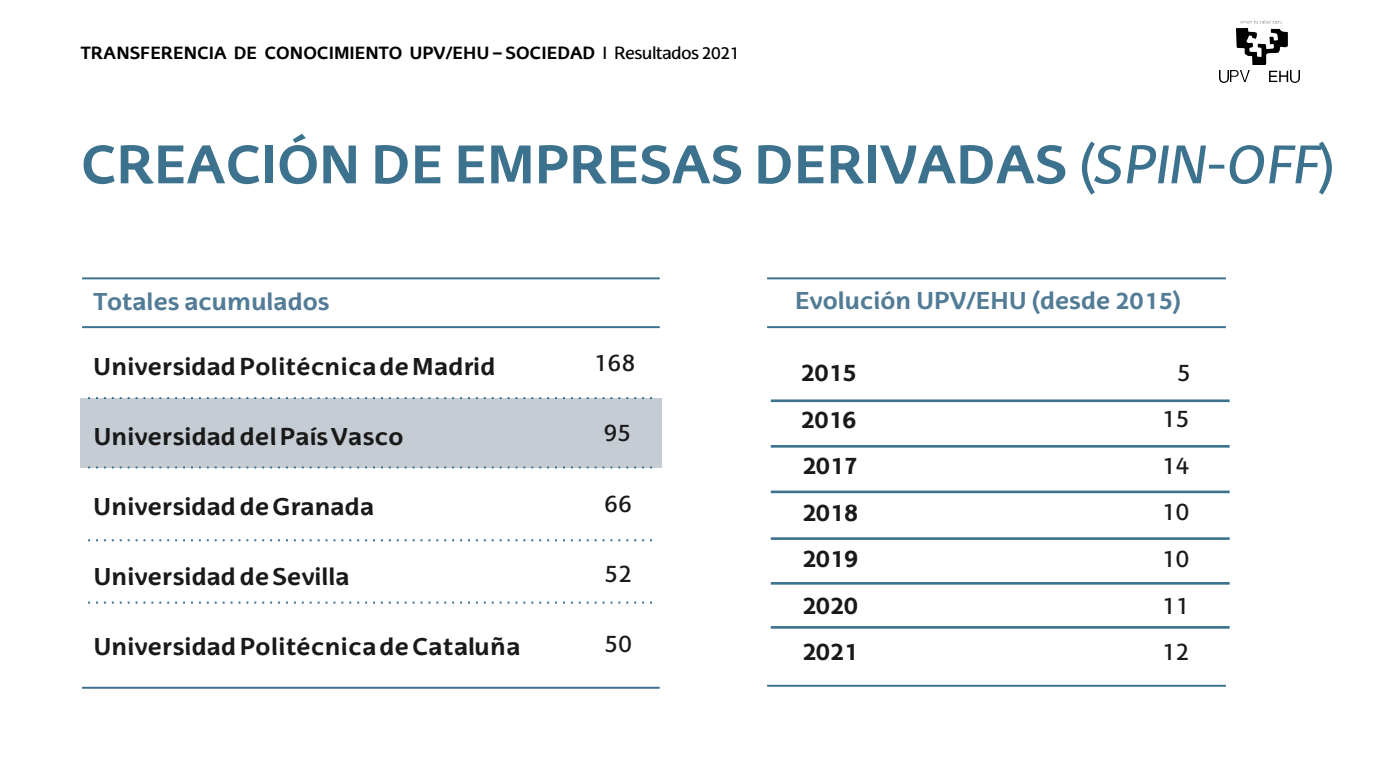
<style>
.page{position:relative;width:1386px;height:780px;background:#fff}
.page>*{position:absolute;margin:0;border:0;box-sizing:border-box;transform-origin:0 0}
.t1{font:700 52.5px "EHU Sans";color:#3c728e}
.t2{font:700 23.62px "EHU Sans";letter-spacing:.005em;color:#191919}
.t3{font:700 23.62px "EHU Sans";color:#527b96}
.t4{font:23.62px "EHU Sans";letter-spacing:.02em;color:#191919}
.t5{font:700 17.15px "EHU Sans";color:#000}
.s1{font-weight:400}
.s2{font-weight:400;font-style:italic}
</style>
<div class="page">
<img style="left:1236px;top:20px;width:50px;height:44px">
<svg style="left:1219px;top:71px;width:8px;height:11px"></svg>
<img style="left:1230px;top:71px;width:19px;height:11px">
<svg style="left:1269px;top:71px;width:30px;height:11px"></svg>
<div style="left:81px;top:398px;width:580px;height:69px;background:#c5ccd4"></div>
<hr style="left:770px;top:399px;width:459px;height:3px;background:#3c728e">
<hr style="left:770px;top:445px;width:459px;height:2px;background:#3c728e">
<hr style="left:770px;top:490px;width:459px;height:3px;background:#3c728e">
<hr style="left:770px;top:537px;width:459px;height:2px;background:#3c728e">
<hr style="left:770px;top:581px;width:459px;height:3px;background:#3c728e">
<hr style="left:770px;top:625px;width:459px;height:3px;background:#3c728e">
<hr style="left:82px;top:326px;width:577px;height:2px;background:#3c728e">
<hr style="left:767px;top:326px;width:458px;height:2px;background:#3c728e">
<svg style="left:88px;top:397px;width:564px;height:2px"></svg>
<svg style="left:88px;top:466px;width:568px;height:2px"></svg>
<svg style="left:88px;top:539px;width:564px;height:2px"></svg>
<svg style="left:88px;top:601px;width:564px;height:2px"></svg>
<hr style="left:82px;top:277px;width:577px;height:2px;background:#3c728e">
<hr style="left:767px;top:277px;width:458px;height:2px;background:#3c728e">
<hr style="left:82px;top:686px;width:577px;height:2px;background:#3c728e">
<hr style="left:767px;top:684px;width:458px;height:2px;background:#3c728e">
<p class="t5" style="left:81px;top:42px;width:660px">TRANSFERENCIA DE CONOCIMIENTO UPV/EHU – SOCIEDAD <span class="s1">I Resultados 2021</span></p>
<h2 class="t1" style="left:81px;top:131px;width:1256px">CREACIÓN DE EMPRESAS DERIVADAS <span class="s1">(</span><span class="s2">SPIN-OFF</span><span class="s1">)</span></h2>
<p class="t3" style="left:93px;top:287px;width:238px">Totales acumulados</p>
<p class="t3" style="left:795px;top:285px;width:387px">Evolución UPV/EHU (desde 2015)</p>
<p class="t2" style="left:93px;top:351px;width:403px">UniversidadPolitécnicadeMadrid</p>
<p class="t4" style="left:594px;top:348px;width:43px">168</p>
<p class="t2" style="left:93px;top:421px;width:311px">UniversidaddelPaísVasco</p>
<p class="t4" style="left:603px;top:418px;width:29px">95</p>
<p class="t2" style="left:93px;top:491px;width:282px">UniversidaddeGranada</p>
<p class="t4" style="left:604px;top:488px;width:29px">66</p>
<p class="t2" style="left:93px;top:561px;width:258px">UniversidaddeSevilla</p>
<p class="t4" style="left:604px;top:558px;width:29px">52</p>
<p class="t2" style="left:93px;top:631px;width:428px">UniversidadPolitécnicadeCataluña</p>
<p class="t4" style="left:604px;top:628px;width:29px">50</p>
<p class="t2" style="left:800px;top:357px;width:57px">2015</p>
<p class="t4" style="left:1176px;top:358px;width:15px">5</p>
<p class="t2" style="left:800px;top:404px;width:57px">2016</p>
<p class="t4" style="left:1161px;top:404px;width:29px">15</p>
<p class="t2" style="left:802px;top:450px;width:57px">2017</p>
<p class="t4" style="left:1161px;top:451px;width:29px">14</p>
<p class="t2" style="left:802px;top:497px;width:57px">2018</p>
<p class="t4" style="left:1161px;top:497px;width:29px">10</p>
<p class="t2" style="left:802px;top:543px;width:57px">2019</p>
<p class="t4" style="left:1161px;top:544px;width:29px">10</p>
<p class="t2" style="left:802px;top:590px;width:57px">2020</p>
<p class="t4" style="left:1161px;top:590px;width:29px">11</p>
<p class="t2" style="left:802px;top:636px;width:57px">2021</p>
<p class="t4" style="left:1161px;top:637px;width:29px">12</p>
</div>
